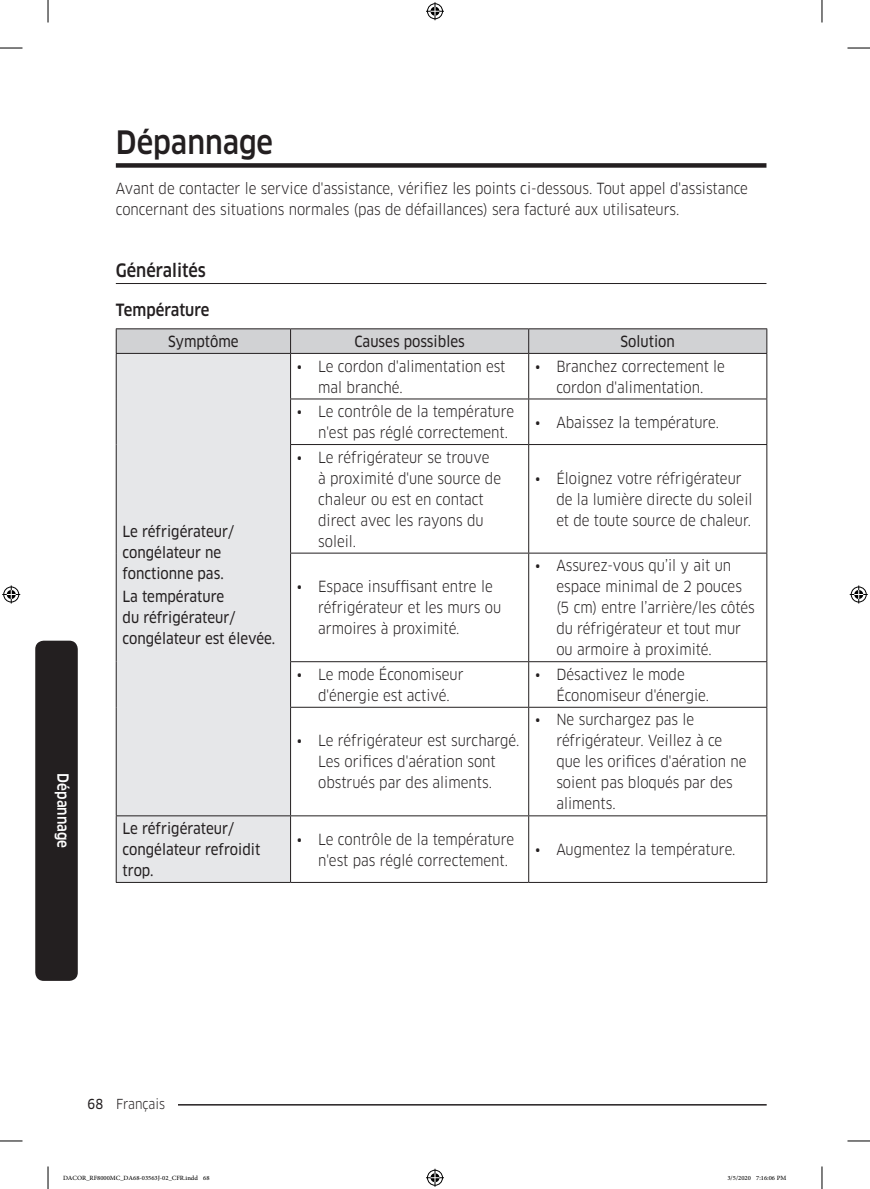
<style>
.page{position:relative;width:870px;height:1189px;background:#fff}
.page>*{position:absolute;margin:0;border:0;box-sizing:border-box;transform-origin:0 0}
.t1{font:500 31.5px "Samsung Clan Pro";color:#231f20;scale:.9 1}
.t2{font:500 18px "Samsung Clan Pro";color:#231f20;scale:.9 1}
.t3{font:500 16.5px "Samsung Clan Pro";color:#231f20;scale:.9 1}
.t4{font:15px/21px "Samsung Clan Pro";color:#231f20;scale:.9 1}
.t5{font:15px/21px "Samsung Clan Pro News";color:#231f20;scale:.9 1}
.t6{font:500 15px "Samsung Clan Pro";color:#fff;scale:.9 1}
.t7{font:13.5px "Samsung Clan Pro";color:#231f20;scale:.9 1}
.t8{font:9px "Adobe Arabic";color:#000}
.s1{font-family:"Samsung Clan Pro News"}
</style>
<div class="page">
<hr style="left:116px;top:1104px;width:651px;height:1px;background:#231f20">
<div style="left:103px;top:1096px;width:75px;height:15px;background:#fff"></div>
<div style="left:35px;top:641px;width:43px;height:340px;background:#231f20;border-radius:9px"></div>
<div style="left:116px;top:163px;width:650px;height:5px;background:#231f20"></div>
<hr style="left:116px;top:283px;width:650px;height:1px;background:#231f20">
<div style="left:117px;top:354px;width:173px;height:528px;background:#e6e7e9"></div>
<hr style="left:116px;top:328px;width:175px;height:1px;background:#231f20">
<hr style="left:291px;top:328px;width:238px;height:1px;background:#231f20">
<hr style="left:529px;top:328px;width:238px;height:1px;background:#231f20">
<svg style="left:116px;top:329px;width:651px;height:24px;background:#cccdcf"></svg>
<hr style="left:116px;top:353px;width:175px;height:1px;background:#231f20">
<hr style="left:116px;top:354px;width:1px;height:45px;background:#231f20">
<hr style="left:291px;top:353px;width:238px;height:1px;background:#231f20">
<hr style="left:290px;top:354px;width:1px;height:45px;background:#231f20">
<hr style="left:529px;top:353px;width:238px;height:1px;background:#231f20">
<hr style="left:528px;top:354px;width:1px;height:45px;background:#231f20">
<hr style="left:766px;top:354px;width:1px;height:45px;background:#231f20">
<hr style="left:116px;top:399px;width:1px;height:45px;background:#231f20">
<hr style="left:290px;top:399px;width:239px;height:1px;background:#231f20">
<hr style="left:290px;top:399px;width:1px;height:45px;background:#231f20">
<hr style="left:529px;top:399px;width:238px;height:1px;background:#231f20">
<hr style="left:528px;top:399px;width:1px;height:45px;background:#231f20">
<hr style="left:766px;top:399px;width:1px;height:45px;background:#231f20">
<hr style="left:116px;top:444px;width:1px;height:109px;background:#231f20">
<hr style="left:290px;top:444px;width:239px;height:1px;background:#231f20">
<hr style="left:290px;top:445px;width:1px;height:108px;background:#231f20">
<hr style="left:529px;top:444px;width:238px;height:1px;background:#231f20">
<hr style="left:528px;top:445px;width:1px;height:108px;background:#231f20">
<hr style="left:766px;top:445px;width:1px;height:108px;background:#231f20">
<hr style="left:116px;top:553px;width:1px;height:109px;background:#231f20">
<hr style="left:290px;top:553px;width:239px;height:1px;background:#231f20">
<hr style="left:290px;top:553px;width:1px;height:108px;background:#231f20">
<hr style="left:529px;top:553px;width:238px;height:1px;background:#231f20">
<hr style="left:528px;top:553px;width:1px;height:108px;background:#231f20">
<hr style="left:766px;top:553px;width:1px;height:108px;background:#231f20">
<hr style="left:116px;top:662px;width:1px;height:45px;background:#231f20">
<hr style="left:290px;top:661px;width:239px;height:1px;background:#231f20">
<hr style="left:290px;top:662px;width:1px;height:45px;background:#231f20">
<hr style="left:529px;top:661px;width:238px;height:1px;background:#231f20">
<hr style="left:528px;top:662px;width:1px;height:45px;background:#231f20">
<hr style="left:766px;top:662px;width:1px;height:45px;background:#231f20">
<hr style="left:116px;top:707px;width:1px;height:108px;background:#231f20">
<hr style="left:290px;top:707px;width:239px;height:1px;background:#231f20">
<hr style="left:290px;top:708px;width:1px;height:107px;background:#231f20">
<hr style="left:529px;top:707px;width:238px;height:1px;background:#231f20">
<hr style="left:528px;top:708px;width:1px;height:107px;background:#231f20">
<hr style="left:766px;top:708px;width:1px;height:107px;background:#231f20">
<hr style="left:116px;top:815px;width:175px;height:1px;background:#231f20">
<hr style="left:116px;top:816px;width:1px;height:66px;background:#231f20">
<hr style="left:291px;top:815px;width:238px;height:1px;background:#231f20">
<hr style="left:290px;top:816px;width:1px;height:66px;background:#231f20">
<hr style="left:529px;top:815px;width:238px;height:1px;background:#231f20">
<hr style="left:528px;top:816px;width:1px;height:66px;background:#231f20">
<hr style="left:766px;top:816px;width:1px;height:66px;background:#231f20">
<hr style="left:116px;top:882px;width:175px;height:1px;background:#231f20">
<hr style="left:291px;top:882px;width:238px;height:1px;background:#231f20">
<hr style="left:529px;top:882px;width:238px;height:1px;background:#231f20">
<svg style="left:0;top:48px;width:22px;height:1px"></svg>
<svg style="left:847px;top:48px;width:23px;height:1px"></svg>
<svg style="left:0;top:1141px;width:22px;height:1px"></svg>
<svg style="left:847px;top:1141px;width:23px;height:1px"></svg>
<svg style="left:48px;top:0;width:1px;height:23px"></svg>
<svg style="left:48px;top:1166px;width:1px;height:23px"></svg>
<svg style="left:822px;top:0;width:1px;height:23px"></svg>
<svg style="left:822px;top:1166px;width:1px;height:23px"></svg>
<svg style="left:426px;top:2px;width:18px;height:18px"></svg>
<svg style="left:426px;top:1169px;width:18px;height:18px"></svg>
<svg style="left:2px;top:585px;width:18px;height:18px"></svg>
<svg style="left:850px;top:585px;width:18px;height:18px"></svg>
<h1 class="t1" style="left:116px;top:124px;width:176px">Dépannage</h1>
<p class="t4" style="left:116px;top:178px;width:704px">Avant de contacter le service d'assistance, vérifiez les points ci-dessous. Tout appel d'assistance concernant des situations normales (pas de défaillances) sera facturé aux utilisateurs.</p>
<p class="t2" style="left:116px;top:260px;width:101px">Généralités</p>
<p class="t3" style="left:116px;top:300px;width:106px">Température</p>
<p class="t5" style="left:168px;top:331px;width:80px">Symptôme</p>
<p class="t5" style="left:354px;top:331px;width:124px">Causes possibles</p>
<p class="t5" style="left:621px;top:331px;width:62px">Solution</p>
<p class="t6" style="left:72px;top:773px;width:85px;rotate:90deg">Dépannage</p>
<p class="t5" style="left:123px;top:521px;width:125px">Le réfrigérateur/ congélateur ne fonctionne pas.</p>
<p class="t5" style="left:123px;top:586px;width:171px">La température<br>du réfrigérateur/ congélateur est élevée.</p>
<p class="t4" style="left:318px;top:356px;width:210px;text-indent:-21px">• Le cordon d'alimentation est mal branché.</p>
<p class="t4" style="left:535px;top:356px;width:213px;text-align:center">• Branchez correctement le cordon d'alimentation.</p>
<p class="t4" style="left:318px;top:401px;width:219px;text-indent:-21px">• Le contrôle de la température n'est pas réglé correctement.</p>
<p class="t4" style="left:535px;top:412px;width:206px">• Abaissez la température.</p>
<p class="t4" style="left:318px;top:447px;width:205px;text-indent:-21px">• Le réfrigérateur se trouve<br>à proximité d'une source de chaleur ou est en contact direct avec les rayons du soleil.</p>
<p class="t4" style="left:556px;top:468px;width:219px;text-indent:-21px">• Éloignez votre réfrigérateur de la lumière directe du soleil et de toute source de chaleur.</p>
<p class="t4" style="left:318px;top:576px;width:205px;text-indent:-21px">• Espace insuffisant entre le réfrigérateur et les murs ou armoires à proximité.</p>
<p class="t4" style="left:556px;top:555px;width:222px;text-indent:-21px">• Assurez-vous qu’il y ait un espace minimal de 2 pouces (5 cm) entre l’arrière/les côtés du réfrigérateur et tout mur ou armoire à proximité.</p>
<p class="t4" style="left:297px;top:664px;width:187px;text-align:center">• Le mode Économiseur d'énergie est activé.</p>
<p class="t4" style="left:556px;top:664px;width:171px;text-indent:-21px">• Désactivez le mode<br>Économiseur d'énergie.</p>
<p class="t4" style="left:297px;top:730px;width:249px;text-align:center">• Le réfrigérateur est surchargé.<br>Les orifices d'aération sont obstrués par des aliments.</p>
<p class="t4" style="left:556px;top:709px;width:213px;text-indent:-21px">• Ne surchargez pas le réfrigérateur. Veillez à ce que les orifices d'aération ne soient pas bloqués par des aliments.</p>
<p class="t5" style="left:123px;top:818px;width:154px">Le réfrigérateur/ congélateur refroidit trop.</p>
<p class="t4" style="left:318px;top:828px;width:219px;text-indent:-21px">• Le contrôle de la température n'est pas réglé correctement.</p>
<p class="t4" style="left:535px;top:839px;width:224px">• Augmentez la température.</p>
<p class="t7" style="left:88px;top:1096px;width:88px"><span class="s1">68</span> Français</p>
<p class="t8" style="left:63px;top:1171px;width:148px">DACOR_RF8000MC_DA68-03563J-02_CFR.indd 68</p>
<p class="t8" style="left:727px;top:1171px;width:61px">3/5/2020 7:16:06 PM</p>
</div>
